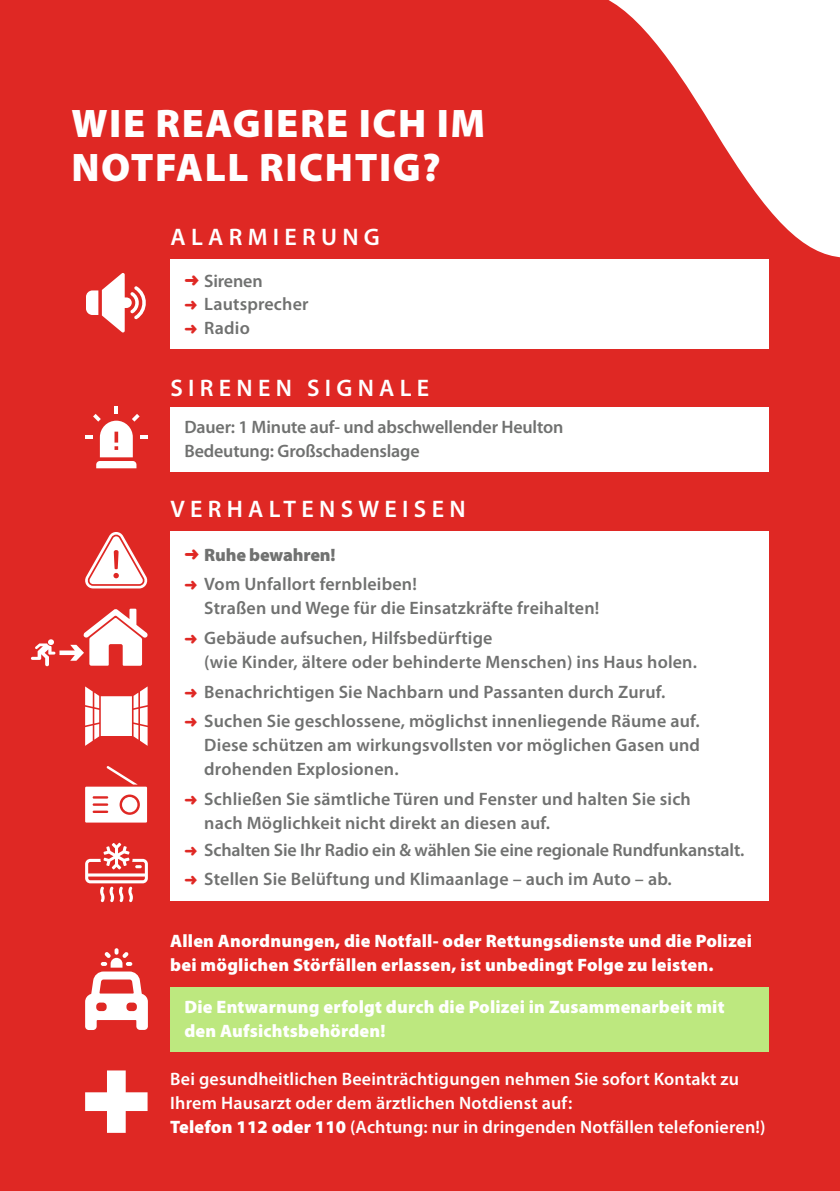
<style>
.page{position:relative;width:840px;height:1191px;background:#fff}
.page>*{position:absolute;margin:0;border:0;box-sizing:border-box;transform-origin:0 0}
.t1{font:900 40px/44px "Myriad Pro";letter-spacing:.04em;color:#fff}
.t2{font:600 24px "Myriad Pro";letter-spacing:.22em;color:#fff}
.t3{font:600 18px/29.6px "Myriad Pro";letter-spacing:.01em;color:#707170}
.t4{font:900 18px/24px "Myriad Pro";letter-spacing:.01em;color:#fff}
.t5{font:600 18px/29.6px "Myriad Pro";letter-spacing:-.01em;color:#707170}
.t6{font:600 18px/24px "Myriad Pro";letter-spacing:.01em;color:#fff}
.s1{color:#df2824}
.s2{font-weight:900}
</style>
<div class="page">
<div style="left:0;top:0;width:839px;height:1191px;background:#df2824"></div>
<svg style="left:86px;top:273px;width:60px;height:60px"></svg>
<div style="left:170px;top:259px;width:598px;height:90px;background:#fff"></div>
<div style="left:170px;top:531px;width:598px;height:369px;background:#fff"></div>
<div style="left:170px;top:408px;width:598px;height:64px;background:#fff"></div>
<div style="left:170px;top:986px;width:598px;height:65px;background:#bde87f"></div>
<svg style="left:85px;top:406px;width:62px;height:62px"></svg>
<svg style="left:608px;top:0;width:231px;height:257px;fill:#fff"></svg>
<svg style="left:85px;top:686px;width:62px;height:60px"></svg>
<svg style="left:85px;top:766px;width:62px;height:56px"></svg>
<svg style="left:85px;top:1070px;width:62px;height:62px"></svg>
<svg style="left:85px;top:532px;width:62px;height:56px"></svg>
<svg style="left:31px;top:608px;width:117px;height:58px"></svg>
<svg style="left:85px;top:842px;width:63px;height:60px"></svg>
<svg style="left:85px;top:948px;width:63px;height:82px"></svg>
<h1 class="t1" style="left:71px;top:100px;width:415px">WIE REAGIERE ICH IM<br>NOTFALL RICHTIG?</h1>
<h2 class="t2" style="left:170px;top:221px;width:211px">ALARMIERUNG</h2>
<p class="t3" style="left:184px;top:268px;width:126px;line-height:23.6px"><span class="s1">➜</span> Sirenen<br><span class="s1">➜</span> Lautsprecher <span class="s1">➜</span> Radio</p>
<h2 class="t2" style="left:170px;top:373px;width:260px">SIRENEN SIGNALE</h2>
<p class="t5" style="left:184px;top:414px;width:380px;line-height:24px">Dauer: 1 Minute auf- und abschwellender Heulton<br>Bedeutung: Großschadenslage</p>
<h2 class="t2" style="left:170px;top:493px;width:296px">VERHALTENSWEISEN</h2>
<p class="t3" style="left:184px;top:540px;width:234px;line-height:28.6px"><span class="s1">➜</span> <span class="s2">Ruhe bewahren!<br></span><span class="s1">➜</span> Vom Unfallort fernbleiben!</p>
<p class="t3" style="left:184px;top:593px;width:416px;text-indent:20px">Straßen und Wege für die Einsatzkräfte freihalten! <span class="s1">➜</span> Gebäude aufsuchen, Hilfsbedürftige</p>
<p class="t3" style="left:184px;top:646px;width:516px;text-indent:20px">(wie Kinder, ältere oder behinderte Menschen) ins Haus holen. <span class="s1">➜</span> Benachrichtigen Sie Nachbarn und Passanten durch Zuruf.<br><span class="s1">➜</span> Suchen Sie geschlossene, möglichst innenliegende Räume auf.</p>
<p class="t3" style="left:204px;top:732px;width:497px;line-height:24px">Diese schützen am wirkungsvollsten vor möglichen Gasen und drohenden Explosionen.</p>
<p class="t3" style="left:204px;top:786px;width:488px;line-height:24px;text-indent:-20px"><span class="s1">➜</span> Schließen Sie sämtliche Türen und Fenster und halten Sie sich nach Möglichkeit nicht direkt an diesen auf.</p>
<p class="t5" style="left:184px;top:834px;width:561px"><span class="s1">➜</span> Schalten Sie Ihr Radio ein &amp; wählen Sie eine regionale Rundfunkanstalt. <span class="s1">➜</span> Stellen Sie Belüftung und Klimaanlage – auch im Auto – ab.</p>
<p class="t4" style="left:170px;top:928px;width:583px">Allen Anordnungen, die Notfall- oder Rettungsdienste und die Polizei bei möglichen Störfällen erlassen, ist unbedingt Folge zu leisten.</p>
<p class="t4" style="left:184px;top:994px;width:541px">Die Entwarnung erfolgt durch die Polizei in Zusammenarbeit mit den Aufsichtsbehörden!</p>
<p class="t6" style="left:170px;top:1066px;width:596px">Bei gesundheitlichen Beeinträchtigungen nehmen Sie sofort Kontakt zu<br>Ihrem Hausarzt oder dem ärztlichen Notdienst auf:<br><span class="s2">Telefon 112 oder 110</span> (Achtung: nur in dringenden Notfällen telefonieren!)</p>
</div>
